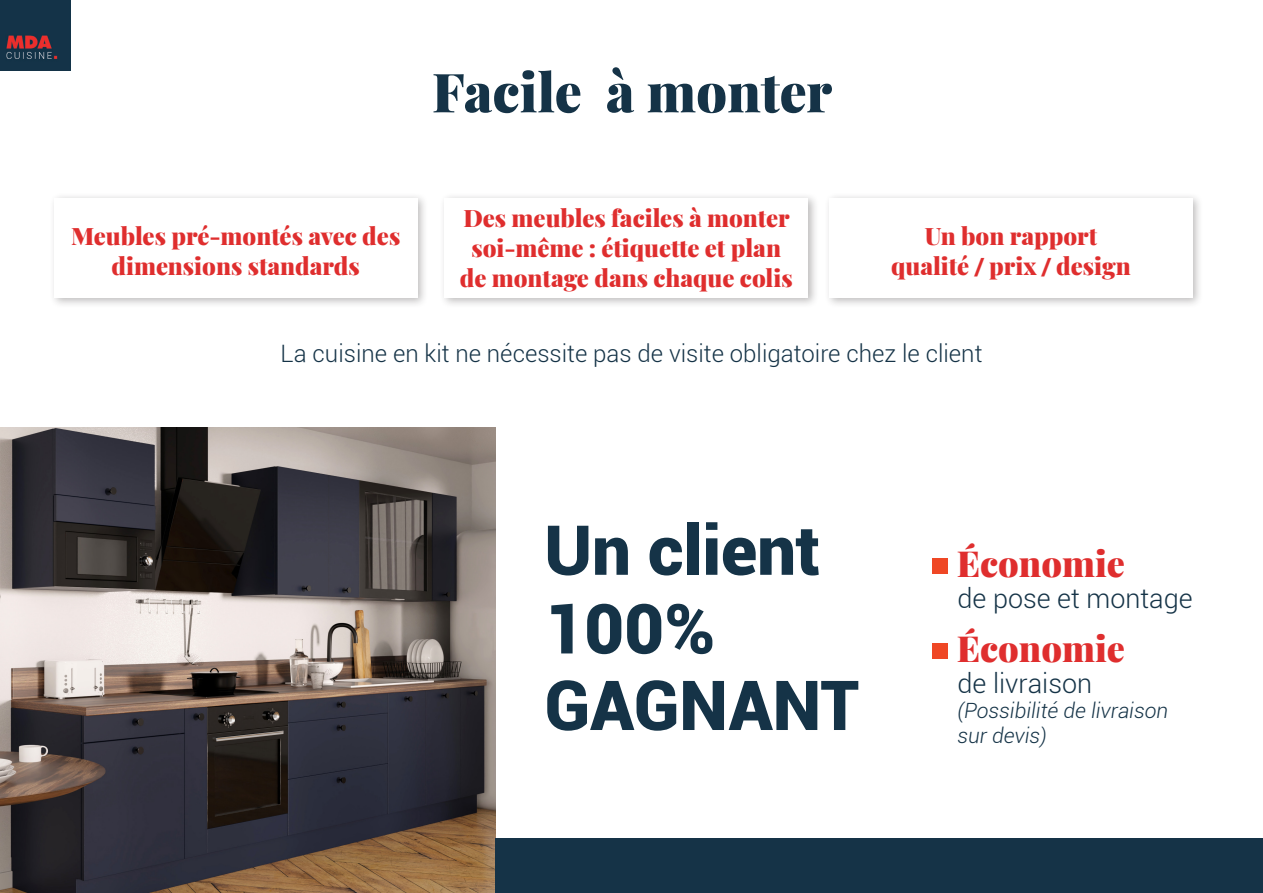
<style>
.page{position:relative;width:1263px;height:893px;background:#fff}
.page>*{position:absolute;margin:0;border:0;box-sizing:border-box;transform-origin:0 0}
.t1{font:900 69px "Roboto";color:#153347}
.t2{font:900 54px "Playfair Display";color:#153347}
.t3{font:900 36px "Playfair Display";color:#df2e2e}
.t4{font:300 27px "Roboto";color:#153347}
.t5{font:900 24px/30px "Playfair Display";color:#df2e2e;text-align:center}
.t6{font:300 24px "Roboto";color:#153347}
.t7{font:italic 300 21px "Roboto";color:#153347}
.s1{font-family:"Roboto Slab";font-weight:400}
</style>
<div class="page">
<div style="left:49px;top:192px;width:379px;height:117px;background:#231f20;opacity:.3"></div>
<div style="left:54px;top:198px;width:363px;height:100px;background:#fff"></div>
<div style="left:439px;top:192px;width:380px;height:117px;background:#231f20;opacity:.3"></div>
<div style="left:444px;top:198px;width:364px;height:100px;background:#fff"></div>
<div style="left:824px;top:192px;width:380px;height:117px;background:#231f20;opacity:.3"></div>
<div style="left:829px;top:198px;width:364px;height:100px;background:#fff"></div>
<img style="left:0;top:427px;width:495px;height:466px">
<div style="left:495px;top:839px;width:768px;height:54px;background:#153347"></div>
<div style="left:932px;top:643px;width:15px;height:16px;background:#ef4725"></div>
<div style="left:932px;top:558px;width:15px;height:15px;background:#ef4725"></div>
<img style="left:0;top:0;width:70px;height:70px">
<p class="t2" style="left:432px;top:49px;width:402px">Facile à monter</p>
<p class="t5" style="left:71px;top:218px;width:331px">Meubles pré-montés avec des dimensions standards</p>
<p class="t5" style="left:460px;top:201px;width:334px">Des meubles faciles à monter soi-même : étiquette et plan de montage dans chaque colis</p>
<p class="t5" style="left:925px;top:218px;width:174px">Un bon rapport</p>
<p class="t5" style="left:891px;top:248px;width:241px">qualité <span class="s1">/</span> prix <span class="s1">/</span> design</p>
<p class="t6" style="left:281px;top:337px;width:703px">La cuisine en kit ne nécessite pas de visite obligatoire chez le client</p>
<p class="t1" style="left:544px;top:501px;width:277px">Un client</p>
<p class="t1" style="left:544px;top:580px;width:173px">100%</p>
<p class="t1" style="left:544px;top:657px;width:316px">GAGNANT</p>
<p class="t3" style="left:957px;top:535px;width:170px">Économie</p>
<p class="t4" style="left:957px;top:579px;width:237px">de pose et montage</p>
<p class="t3" style="left:957px;top:620px;width:170px">Économie</p>
<p class="t4" style="left:957px;top:665px;width:136px">de livraison</p>
<p class="t7" style="left:957px;top:696px;width:212px">(Possibilité de livraison</p>
<p class="t7" style="left:957px;top:721px;width:91px">sur devis)</p>
</div>
